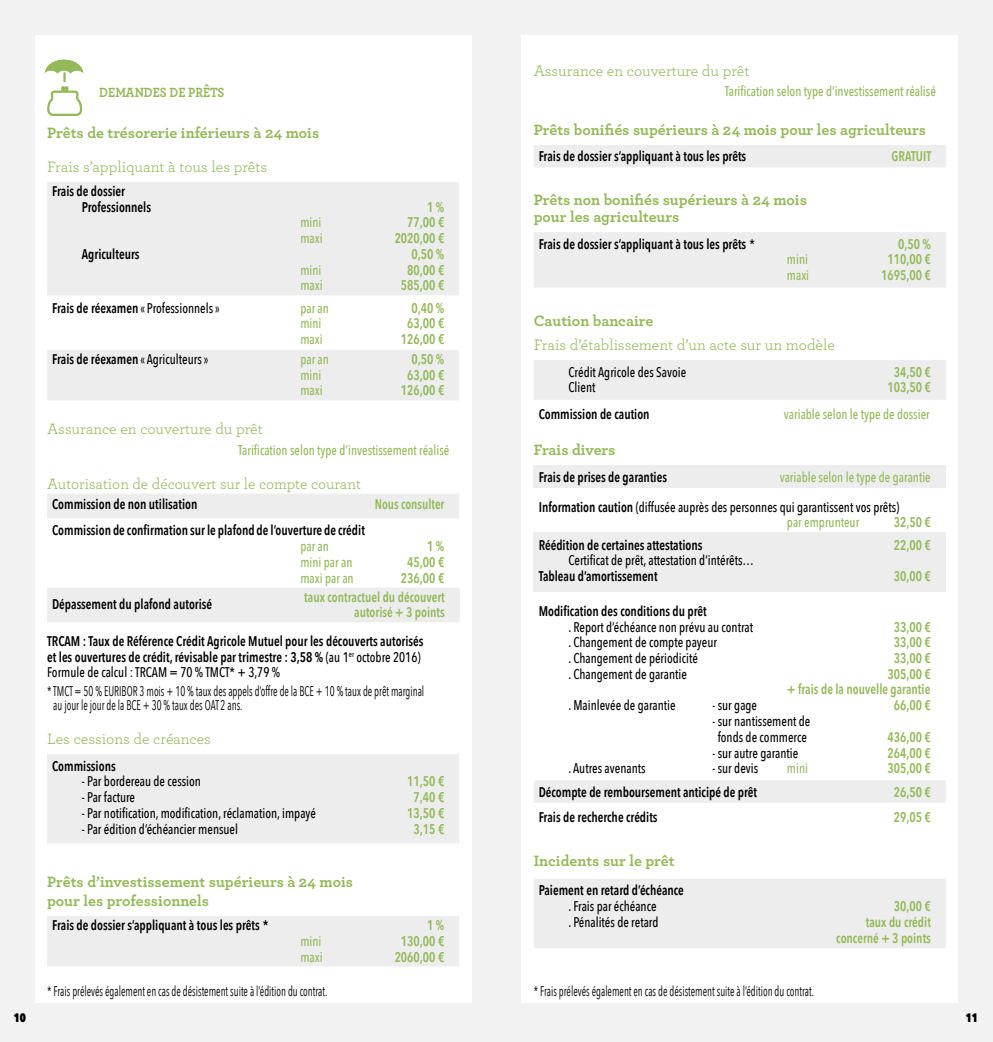
<style>
.page{position:relative;width:993px;height:1042px;background:#fff}
.page>*{position:absolute;margin:0;border:0;box-sizing:border-box;transform-origin:0 0}
.t1{font:700 15.75px/18.9px "Archer";color:#93b958}
.t2{font:15.75px "Archer";color:#93b958}
.t3{font:600 14px/15.8px "Avenir Next Condensed";color:#000;scale:.9 1}
.t4{font:500 14px/15.8px "Avenir Next Condensed";color:#000;scale:.9 1}
.t5{font:600 14px/15.8px "Avenir Next Condensed";color:#93b958;text-align:right;scale:.9 1}
.t6{font:14px/14px "Avenir Next Condensed";color:#000;scale:.75 1}
.t7{font:500 14px/15.8px "Avenir Next Condensed";color:#93b958;scale:.9 1}
.t8{font:700 14px "Archer";color:#93b958;scale:.89 1}
.t9{font:600 14px "Avenir Next Condensed";color:#93b958;scale:.88 1}
.t10{font:800 12.25px "Avenir Next Condensed";color:#000;scale:.9 1}
.s1{font-weight:600}
.s2{font-weight:500}
.s3{color:#93b958}
</style>
<div class="page">
<div style="left:0;top:0;width:992px;height:1042px;background:#f2f2f2"></div>
<div style="left:35px;top:35px;width:436px;height:967px;background:#fff"></div>
<div style="left:521px;top:35px;width:436px;height:967px;background:#fff"></div>
<svg style="left:47px;top:182px;width:412px;height:218px;fill:#ededed"></svg>
<div style="left:47px;top:494px;width:412px;height:24px;background:#ededed"></div>
<div style="left:47px;top:588px;width:412px;height:34px;background:#ededed"></div>
<div style="left:47px;top:754px;width:412px;height:89px;background:#ededed"></div>
<div style="left:47px;top:916px;width:412px;height:50px;background:#ededed"></div>
<svg style="left:45px;top:60px;width:38px;height:56px"></svg>
<div style="left:534px;top:145px;width:411px;height:22px;background:#ededed"></div>
<div style="left:534px;top:232px;width:411px;height:55px;background:#ededed"></div>
<div style="left:534px;top:360px;width:411px;height:40px;background:#ededed"></div>
<div style="left:533px;top:465px;width:412px;height:23px;background:#ededed"></div>
<div style="left:533px;top:532px;width:412px;height:60px;background:#ededed"></div>
<div style="left:534px;top:781px;width:411px;height:22px;background:#ededed"></div>
<div style="left:534px;top:879px;width:411px;height:69px;background:#ededed"></div>
<p class="t8" style="left:99px;top:81px;width:142px">DEMANDES DE PRÊTS</p>
<p class="t1" style="left:47px;top:122px;width:273px">Prêts de trésorerie inférieurs à 24 mois</p>
<p class="t2" style="left:47px;top:156px;width:221px">Frais s’appliquant à tous les prêts</p>
<p class="t3" style="left:82px;top:183px;width:78px;text-indent:-30px">Frais de dossier<br>Professionnels</p>
<p class="t7" style="left:300px;top:214px;width:26px">mini maxi</p>
<p class="t3" style="left:82px;top:246px;width:66px">Agriculteurs</p>
<p class="t7" style="left:300px;top:262px;width:26px">mini maxi</p>
<p class="t5" style="left:394px;top:198px;width:57px">1 %<br>77,00 €<br>2020,00 €<br>0,50 %<br>80,00 €<br>585,00 €</p>
<p class="t4" style="left:52px;top:300px;width:188px"><span class="s1">Frais de réexamen</span> « Professionnels »</p>
<p class="t7" style="left:300px;top:300px;width:33px">par an mini maxi</p>
<p class="t5" style="left:401px;top:299px;width:50px">0,40 %<br>63,00 €<br>126,00 €</p>
<p class="t3" style="left:52px;top:351px;width:175px">Frais de réexamen <span class="s2">« Agriculteurs »</span></p>
<p class="t7" style="left:300px;top:351px;width:33px">par an mini maxi</p>
<p class="t5" style="left:401px;top:351px;width:50px">0,50 %<br>63,00 €<br>126,00 €</p>
<p class="t2" style="left:47px;top:418px;width:217px">Assurance en couverture du prêt</p>
<p class="t7" style="left:238px;top:442px;width:236px">Tarification selon type d’investissement réalisé</p>
<p class="t2" style="left:47px;top:472px;width:315px">Autorisation de découvert sur le compte courant</p>
<p class="t3" style="left:52px;top:496px;width:163px">Commission de non utilisation</p>
<p class="t9" style="left:375px;top:492px;width:80px">Nous consulter</p>
<p class="t3" style="left:52px;top:522px;width:349px">Commission de confirmation sur le plafond de l’ouverture de crédit</p>
<p class="t7" style="left:300px;top:538px;width:61px">par an<br>mini par an maxi par an</p>
<p class="t5" style="left:401px;top:538px;width:50px">1 %<br>45,00 €<br>236,00 €</p>
<p class="t3" style="left:52px;top:596px;width:179px">Dépassement du plafond autorisé</p>
<p class="t5" style="left:304px;top:588px;width:158px">taux contractuel du découvert autorisé + 3 points</p>
<p class="t3" style="left:47px;top:633px;width:419px">TRCAM : Taux de Référence Crédit Agricole Mutuel pour les découverts autorisés et les ouvertures de crédit, révisable par trimestre : 3,58 % <span class="s2">(au 1</span><sup>er</sup> <span class="s2">octobre 2016)<br>Formule de calcul : TRCAM = 70 % TMCT* + 3,79 %</span></p>
<p class="t6" style="left:53px;top:684px;width:496px;text-indent:-6px">* TMCT = 50 % EURIBOR 3 mois + 10 % taux des appels d’offre de la BCE + 10 % taux de prêt marginal au jour le jour de la BCE + 30 % taux des OAT 2 ans.</p>
<p class="t2" style="left:47px;top:728px;width:165px">Les cessions de créances</p>
<p class="t3" style="left:52px;top:757px;width:72px">Commissions</p>
<p class="t4" style="left:82px;top:773px;width:134px">- Par bordereau de cession</p>
<p class="t4" style="left:82px;top:789px;width:61px">- Par facture</p>
<p class="t4" style="left:82px;top:805px;width:261px">- Par notification, modification, réclamation, impayé</p>
<p class="t4" style="left:82px;top:821px;width:175px">- Par édition d’échéancier mensuel</p>
<p class="t5" style="left:407px;top:773px;width:43px;text-align:center">11,50 €<br>7,40 €<br>13,50 €<br>3,15 €</p>
<p class="t1" style="left:47px;top:871px;width:307px">Prêts d’investissement supérieurs à 24 mois pour les professionnels</p>
<p class="t3" style="left:52px;top:917px;width:242px">Frais de dossier s’appliquant à tous les prêts *</p>
<p class="t7" style="left:300px;top:933px;width:26px">mini maxi</p>
<p class="t5" style="left:394px;top:917px;width:57px">1 %<br>130,00 €<br>2060,00 €</p>
<p class="t2" style="left:533px;top:60px;width:217px">Assurance en couverture du prêt</p>
<p class="t7" style="left:724px;top:84px;width:236px">Tarification selon type d’investissement réalisé</p>
<p class="t1" style="left:533px;top:119px;width:394px">Prêts bonifiés supérieurs à 24 mois pour les agriculteurs</p>
<p class="t3" style="left:538px;top:147px;width:232px">Frais de dossier s’appliquant à tous les prêts</p>
<p class="t5" style="left:891px;top:147px;width:45px">GRATUIT</p>
<p class="t1" style="left:533px;top:190px;width:274px;line-height:17.5px">Prêts non bonifiés supérieurs à 24 mois pour les agriculteurs</p>
<p class="t3" style="left:538px;top:235px;width:242px">Frais de dossier s’appliquant à tous les prêts <span class="s2">*</span></p>
<p class="t7" style="left:786px;top:251px;width:26px">mini maxi</p>
<p class="t5" style="left:880px;top:235px;width:57px">0,50 %<br>110,00 €<br>1695,00 €</p>
<p class="t1" style="left:533px;top:311px;width:121px">Caution bancaire</p>
<p class="t2" style="left:533px;top:334px;width:302px">Frais d’établissement d’un acte sur un modèle</p>
<p class="t4" style="left:568px;top:364px;width:132px">Crédit Agricole des Savoie<br>Client</p>
<p class="t5" style="left:887px;top:363px;width:50px;text-align:center">34,50 €<br>103,50 €</p>
<p class="t3" style="left:538px;top:406px;width:125px">Commission de caution</p>
<p class="t7" style="left:783px;top:407px;width:163px">variable selon le type de dossier</p>
<p class="t1" style="left:533px;top:440px;width:83px">Frais divers</p>
<p class="t3" style="left:538px;top:469px;width:144px">Frais de prises de garanties</p>
<p class="t4" style="left:538px;top:462px;width:437px;line-height:29.8px;text-indent:241px"><span class="s3">variable selon le type de garantie<br></span><span class="s1">Information caution</span> (diffusée auprès des personnes qui garantissent vos prêts)</p>
<p class="t7" style="left:786px;top:514px;width:82px">par emprunteur</p>
<p class="t5" style="left:893px;top:514px;width:43px">32,50 €</p>
<p class="t3" style="left:538px;top:536px;width:183px">Réédition de certaines attestations</p>
<p class="t5" style="left:893px;top:536px;width:43px">22,00 €</p>
<p class="t4" style="left:568px;top:552px;width:207px">Certificat de prêt, attestation d’intérêts…</p>
<p class="t3" style="left:538px;top:568px;width:133px">Tableau d’amortissement</p>
<p class="t5" style="left:893px;top:568px;width:43px">30,00 €</p>
<p class="t3" style="left:538px;top:603px;width:188px">Modification des conditions du prêt</p>
<p class="t4" style="left:568px;top:619px;width:207px">. Report d’échéance non prévu au contrat . Changement de compte payeur<br>. Changement de périodicité<br>. Changement de garantie</p>
<p class="t4" style="left:568px;top:697px;width:120px">. Mainlevée de garantie</p>
<p class="t4" style="left:712px;top:697px;width:51px">- sur gage</p>
<p class="t4" style="left:712px;top:713px;width:110px;text-align:center">- sur nantissement de fonds de commerce</p>
<p class="t4" style="left:712px;top:745px;width:97px">- sur autre garantie</p>
<p class="t4" style="left:568px;top:760px;width:87px">. Autres avenants</p>
<p class="t4" style="left:712px;top:760px;width:52px">- sur devis</p>
<p class="t7" style="left:786px;top:760px;width:25px">mini</p>
<p class="t5" style="left:887px;top:618px;width:50px;text-align:center">33,00 €<br>33,00 €<br>33,00 €<br>305,00 €</p>
<p class="t5" style="left:893px;top:697px;width:43px">66,00 €</p>
<p class="t5" style="left:887px;top:729px;width:50px;text-align:justify">436,00 € 264,00 € 305,00 €</p>
<p class="t5" style="left:787px;top:680px;width:160px">+ frais de la nouvelle garantie</p>
<p class="t3" style="left:538px;top:784px;width:244px">Décompte de remboursement anticipé de prêt</p>
<p class="t5" style="left:893px;top:784px;width:43px">26,50 €</p>
<p class="t3" style="left:538px;top:808px;width:134px">Frais de recherche crédits</p>
<p class="t5" style="left:893px;top:808px;width:43px">29,05 €</p>
<p class="t1" style="left:533px;top:850px;width:142px">Incidents sur le prêt</p>
<p class="t3" style="left:538px;top:882px;width:163px">Paiement en retard d’échéance</p>
<p class="t4" style="left:568px;top:898px;width:101px">. Frais par échéance . Pénalités de retard</p>
<p class="t5" style="left:836px;top:898px;width:107px">30,00 €<br>taux du crédit concerné + 3 points</p>
<p class="t6" style="left:47px;top:984px;width:375px">* Frais prélevés également en cas de désistement suite à l’édition du contrat.</p>
<p class="t6" style="left:533px;top:984px;width:375px">* Frais prélevés également en cas de désistement suite à l’édition du contrat.</p>
<p class="t10" style="left:14px;top:1010px;width:15px">10</p>
<p class="t10" style="left:965px;top:1010px;width:15px">11</p>
</div>
